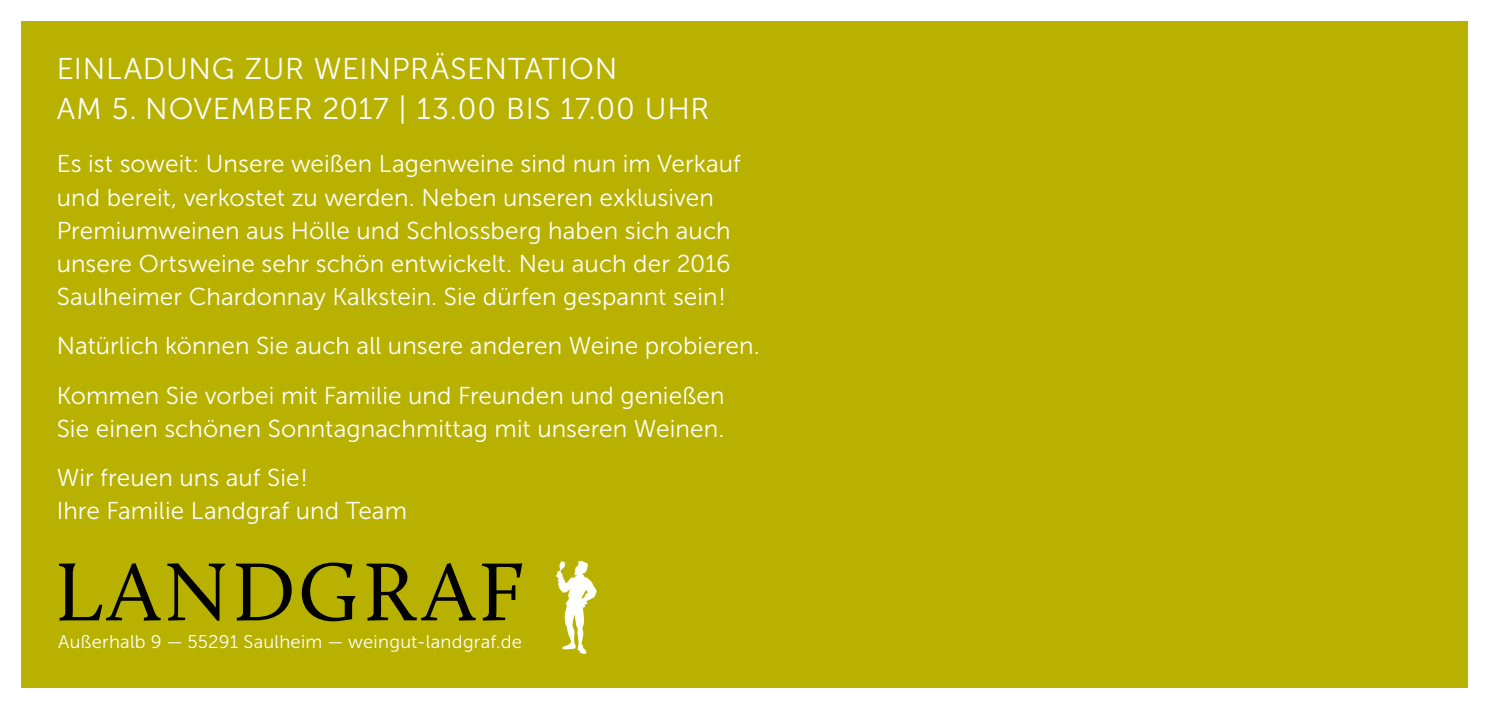
<style>
.page{position:relative;width:1489px;height:709px;background:#fff}
.page>*{position:absolute;margin:0;border:0;box-sizing:border-box;transform-origin:0 0}
.t1{font:85px "Calluna";letter-spacing:.04em;color:#000}
.t2{font:30px/40px "Museo Sans 300";letter-spacing:.025em;color:#fff}
.t3{font:24.5px/33.2px "Museo Sans 300";letter-spacing:.005em;color:#fff}
.t4{font:18.25px "Museo Sans 300";letter-spacing:.015em;color:#fff}
</style>
<div class="page">
<div style="left:21px;top:21px;width:1446px;height:666px;background:#b8b100"></div>
<svg style="left:555px;top:561px;width:41px;height:93px"></svg>
<p class="t2" style="left:57px;top:49px;width:654px">EINLADUNG ZUR WEINPRÄSENTATION<br>AM 5. NOVEMBER 2017 | 13.00 BIS 17.00 UHR</p>
<p class="t3" style="left:57px;top:147px;width:685px">Es ist soweit: Unsere weißen Lagenweine sind nun im Verkauf und bereit, verkostet zu werden. Neben unseren exklusiven Premiumweinen aus Hölle und Schlossberg haben sich auch unsere Ortsweine sehr schön entwickelt. Neu auch der 2016<br>Saulheimer Chardonnay Kalkstein. Sie dürfen gespannt sein!</p>
<p class="t3" style="left:57px;top:321px;width:704px;line-height:49.5px">Natürlich können Sie auch all unsere anderen Weine probieren.<br>Kommen Sie vorbei mit Familie und Freunden und genießen</p>
<p class="t3" style="left:57px;top:404px;width:669px;line-height:49.5px">Sie einen schönen Sonntagnachmittag mit unseren Weinen.<br>Wir freuen uns auf Sie!</p>
<p class="t3" style="left:57px;top:494px;width:352px">Ihre Familie Landgraf und Team</p>
<h1 class="t1" style="left:55px;top:540px;width:470px">LANDGRAF</h1>
<p class="t4" style="left:58px;top:632px;width:465px">Außerhalb 9 — 55291 Saulheim — weingut-landgraf.de</p>
</div>
